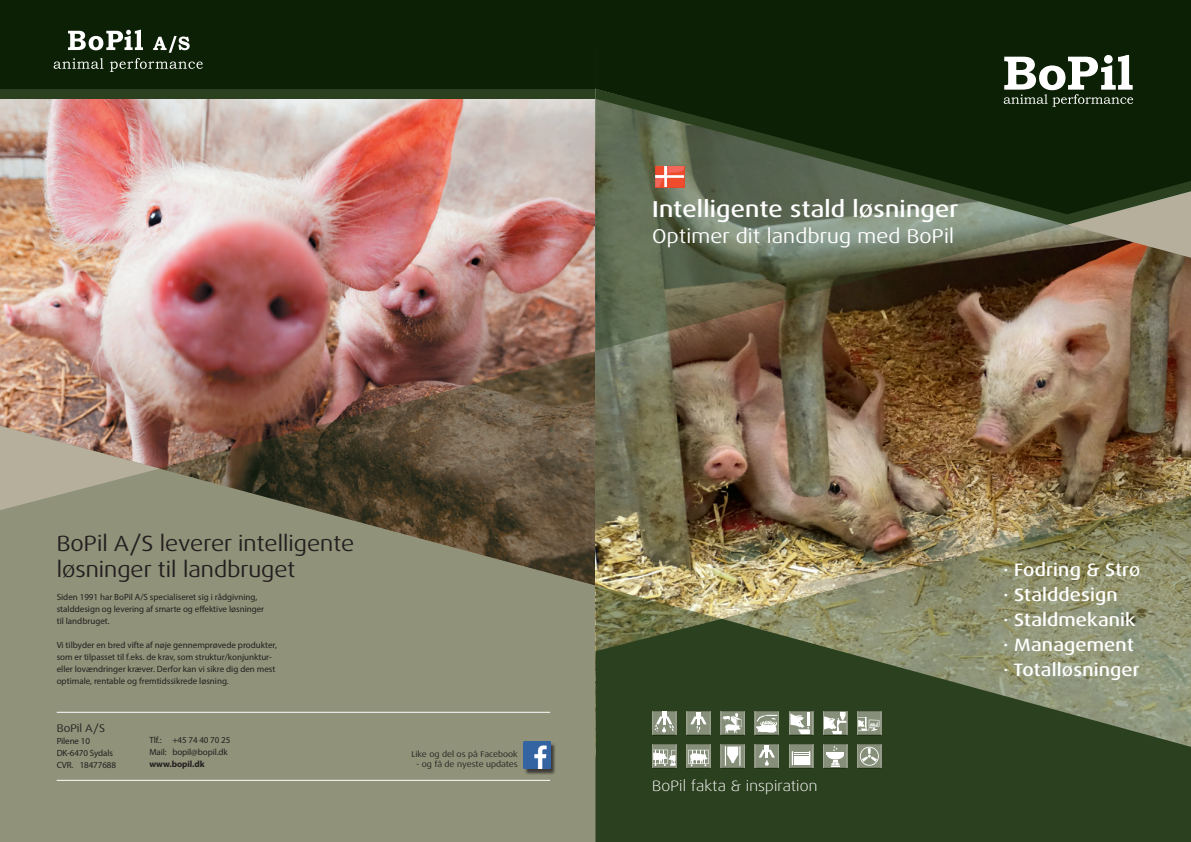
<style>
.page{position:relative;width:1191px;height:842px;background:#fff}
.page>*{position:absolute;margin:0;border:0;box-sizing:border-box;transform-origin:0 0}
.t1{font:500 expanded 23px "Dax Pro";letter-spacing:.01em;color:#fff}
.t2{font:expanded 22px/26px "Dax Pro";color:#231f20}
.t3{font:expanded 20px "Dax Pro";letter-spacing:.01em;color:#fff}
.t4{font:500 expanded 18px/25px "Dax Pro";letter-spacing:.01em;color:#fff}
.t5{font:300 expanded 15px "Dax Pro";letter-spacing:.01em;color:#fff}
.t6{font:expanded 11px "Dax Pro";color:#231f20}
.t7{font:9px/12px "Myriad Pro";color:#231f20}
.t8{font:700 9px "Myriad Pro";letter-spacing:-.01em;color:#231f20}
.t9{font:expanded 8.4px "Dax Pro";color:#231f20}
</style>
<div class="page">
<div style="left:0;top:0;width:595px;height:842px;background:#909279"></div>
<img style="left:0;top:99px;width:595px;height:327px">
<div style="left:0;top:0;width:595px;height:99px;background:#2b401e"></div>
<div style="left:524px;top:742px;width:32px;height:33px;background:#231f20;opacity:.75"></div>
<img style="left:523px;top:742px;width:27px;height:27px">
<svg style="left:0;top:426px;width:159px;height:84px"></svg>
<svg style="left:159px;top:351px;width:436px;height:234px"></svg>
<div style="left:0;top:0;width:595px;height:89px;background:#0c2006"></div>
<svg style="left:54px;top:30px;width:149px;height:42px"></svg>
<hr style="left:57px;top:712px;width:493px;height:1px;background:#fff">
<hr style="left:57px;top:780px;width:493px;height:1px;background:#fff">
<img style="left:595px;top:258px;width:596px;height:235px">
<div style="left:595px;top:0;width:596px;height:89px;background:#0c2006"></div>
<svg style="left:1003px;top:55px;width:130px;height:34px"></svg>
<svg style="left:595px;top:225px;width:482px;height:126px;background:#655e47"></svg>
<img style="left:595px;top:493px;width:596px;height:126px">
<svg style="left:1067px;top:225px;width:124px;height:33px;background:#8c7863"></svg>
<svg style="left:595px;top:619px;width:596px;height:223px;background:#445534"></svg>
<svg style="left:595px;top:585px;width:126px;height:66px;background:#75774d"></svg>
<svg style="left:823px;top:711px;width:24px;height:24px"></svg>
<svg style="left:755px;top:711px;width:24px;height:24px"></svg>
<svg style="left:686px;top:711px;width:24px;height:24px"></svg>
<svg style="left:652px;top:711px;width:24px;height:24px"></svg>
<svg style="left:789px;top:711px;width:24px;height:24px"></svg>
<svg style="left:857px;top:711px;width:24px;height:24px"></svg>
<svg style="left:823px;top:744px;width:24px;height:24px"></svg>
<svg style="left:857px;top:744px;width:24px;height:24px"></svg>
<svg style="left:789px;top:744px;width:24px;height:24px"></svg>
<svg style="left:755px;top:744px;width:24px;height:24px"></svg>
<svg style="left:720px;top:744px;width:25px;height:24px"></svg>
<svg style="left:686px;top:744px;width:24px;height:24px"></svg>
<svg style="left:652px;top:744px;width:24px;height:24px"></svg>
<svg style="left:720px;top:711px;width:25px;height:24px"></svg>
<svg style="left:595px;top:89px;width:596px;height:136px;background:#34442c"></svg>
<svg style="left:655px;top:166px;width:29px;height:21px"></svg>
<h2 class="t2" style="left:57px;top:530px;width:299px">BoPil A/S leverer intelligente løsninger til landbruget</h2>
<p class="t7" style="left:57px;top:591px;width:209px">Siden 1991 har BoPil A/S specialiseret sig i rådgivning, stalddesign og levering af smarte og effektive løsninger til landbruget.</p>
<p class="t7" style="left:57px;top:639px;width:222px">Vi tilbyder en bred vifte af nøje gennemprøvede produkter, som er tilpasset til f.eks. de krav, som struktur/konjunktur&shy;eller lovændringer kræver. Derfor kan vi sikre dig den mest optimale, rentable og fremtidssikrede løsning.</p>
<p class="t6" style="left:57px;top:721px;width:50px">BoPil A/S</p>
<p class="t7" style="left:57px;top:734px;width:61px">Pilene 10<br>DK-6470 Sydals<br>CVR. 18477688</p>
<p class="t7" style="left:149px;top:734px;width:82px">Tlf.: +45 74 40 70 25<br>Mail: bopil@bopil.dk</p>
<p class="t8" style="left:149px;top:758px;width:57px">www.bopil.dk</p>
<p class="t9" style="left:411px;top:749px;width:108px">Like og del os på Facebook</p>
<p class="t9" style="left:416px;top:759px;width:103px">- og få de nyeste updates</p>
<h1 class="t1" style="left:652px;top:194px;width:308px">Intelligente stald løsninger</h1>
<h3 class="t3" style="left:652px;top:223px;width:303px">Optimer dit landbrug med BoPil</h3>
<h3 class="t5" style="left:652px;top:776px;width:167px">BoPil fakta &amp; inspiration</h3>
<h3 class="t4" style="left:1003px;top:557px;width:138px">· Fodring &amp; Strø · Stalddesign<br>· Staldmekanik · Management · Totalløsninger</h3>
</div>
